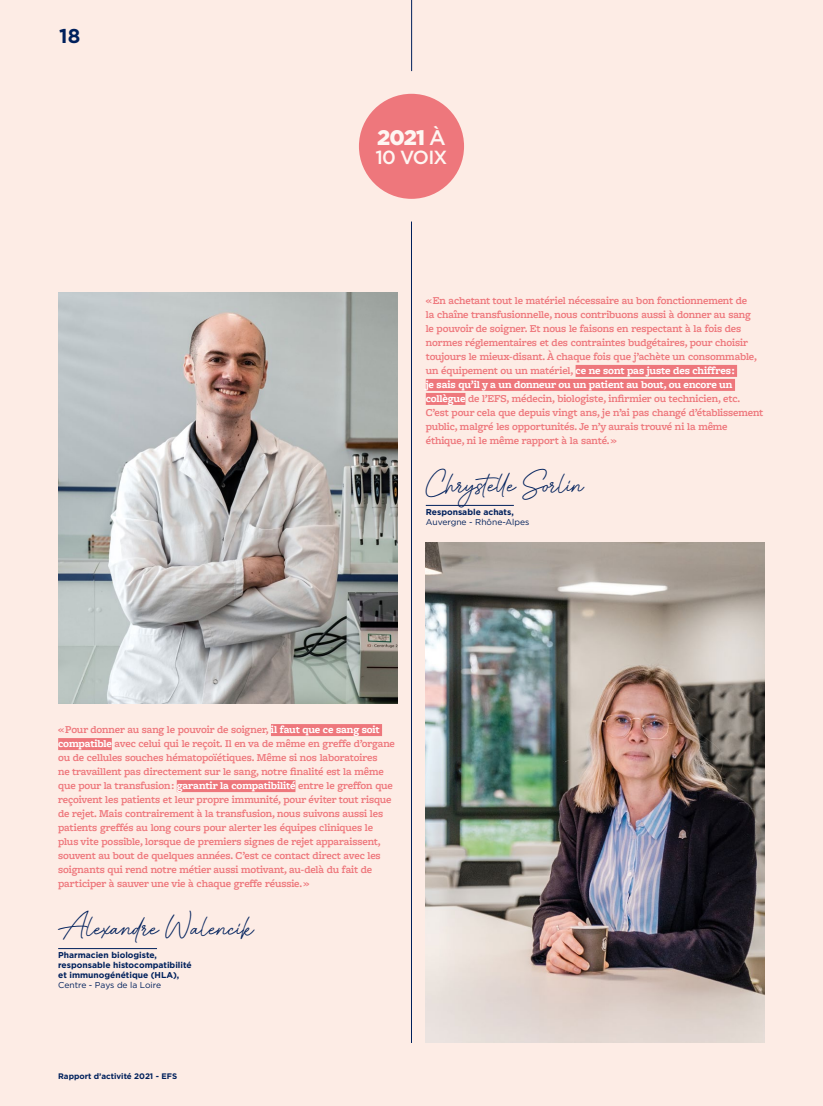
<style>
.page{position:relative;width:823px;height:1106px;background:#fff}
.page>*{position:absolute;margin:0;border:0;box-sizing:border-box;transform-origin:0 0}
.t1{font:700 30px "Kalista Script";color:#00205c}
.t2{font:900 21px "Gotham";color:#fef6f2}
.t3{font:700 20px "Gotham";color:#00205c}
.t4{font:500 19px "Gotham";letter-spacing:-.04em;color:#fef6f2}
.t5{font:600 11px/14px "Freight Macro W03";letter-spacing:-.01em;color:#ee777c}
.t6{font:700 8.5px/10px "Gotham";color:#00205c}
.t7{font:8.5px "Gotham";color:#00205c}
.t8{font:700 8px "Gotham";color:#00205c}
.s1{font-weight:500}
.s2{font-weight:700;color:#fff}
</style>
<div class="page">
<div style="left:0;top:0;width:822px;height:1106px;background:#fdece5"></div>
<div style="left:359px;top:94px;width:105px;height:105px;background:#ee777c;border-radius:50%"></div>
<hr style="left:411px;top:221px;width:1px;height:822px;background:#00205c">
<hr style="left:411px;top:0;width:1px;height:71px;background:#00205c">
<img style="left:425px;top:543px;width:339px;height:500px">
<div style="left:575px;top:365px;width:161px;height:12px;background:#ee777c"></div>
<div style="left:425px;top:379px;width:309px;height:12px;background:#ee777c"></div>
<div style="left:425px;top:393px;width:40px;height:12px;background:#ee777c"></div>
<hr style="left:425px;top:505px;width:88px;height:1px;background:#00205c">
<img style="left:58px;top:293px;width:339px;height:410px">
<div style="left:271px;top:724px;width:111px;height:12px;background:#ee777c"></div>
<div style="left:58px;top:738px;width:54px;height:12px;background:#ee777c"></div>
<div style="left:177px;top:780px;width:118px;height:12px;background:#ee777c"></div>
<hr style="left:58px;top:948px;width:99px;height:1px;background:#00205c">
<h3 class="t3" style="left:59px;top:22px;width:23px">18</h3>
<h2 class="t2" style="left:377px;top:123px;width:70px">2021 <span class="s1">À</span></h2>
<h3 class="t4" style="left:375px;top:144px;width:73px">10 VOIX</h3>
<p class="t5" style="left:425px;top:293px;width:339px">« En achetant tout le matériel nécessaire au bon fonctionnement de<br>la chaîne transfusionnelle, nous contribuons aussi à donner au sang<br>le pouvoir de soigner. Et nous le faisons en respectant à la fois des normes réglementaires et des contraintes budgétaires, pour choisir toujours le mieux-disant. À chaque fois que j’achète un consommable, un équipement ou un matériel, <span class="s2">ce ne sont pas juste des chiffres :<br>je sais qu’il y a un donneur ou un patient au bout, ou encore un collègue</span> de l’EFS, médecin, biologiste, infirmier ou technicien, etc.<br>C’est pour cela que depuis vingt ans, je n’ai pas changé d’établissement public, malgré les opportunités. Je n’y aurais trouvé ni la même éthique, ni le même rapport à la santé. »</p>
<h1 class="t1" style="left:425px;top:463px;width:160px">Chrystelle Sorlin</h1>
<p class="t6" style="left:425px;top:506px;width:89px">Responsable achats,</p>
<p class="t7" style="left:425px;top:516px;width:105px">Auvergne - Rhône-Alpes</p>
<p class="t5" style="left:58px;top:722px;width:338px">« Pour donner au sang le pouvoir de soigner, <span class="s2">il faut que ce sang soit compatible</span> avec celui qui le reçoit. Il en va de même en greffe d’organe ou de cellules souches hématopoïétiques. Même si nos laboratoires<br>ne travaillent pas directement sur le sang, notre finalité est la même que pour la transfusion : <span class="s2">garantir la compatibilité</span> entre le greffon que reçoivent les patients et leur propre immunité, pour éviter tout risque de rejet. Mais contrairement à la transfusion, nous suivons aussi les patients greffés au long cours pour alerter les équipes cliniques le plus vite possible, lorsque de premiers signes de rejet apparaissent, souvent au bout de quelques années. C’est ce contact direct avec les soignants qui rend notre métier aussi motivant, au-delà du fait de participer à sauver une vie à chaque greffe réussie. »</p>
<h1 class="t1" style="left:58px;top:906px;width:197px">Alexandre Walencik</h1>
<p class="t6" style="left:58px;top:949px;width:135px">Pharmacien biologiste, responsable histocompatibilité et immunogénétique (HLA),</p>
<p class="t7" style="left:58px;top:979px;width:104px">Centre - Pays de la Loire</p>
<p class="t8" style="left:58px;top:1070px;width:120px">Rapport d’activité 2021 - EFS</p>
</div>
